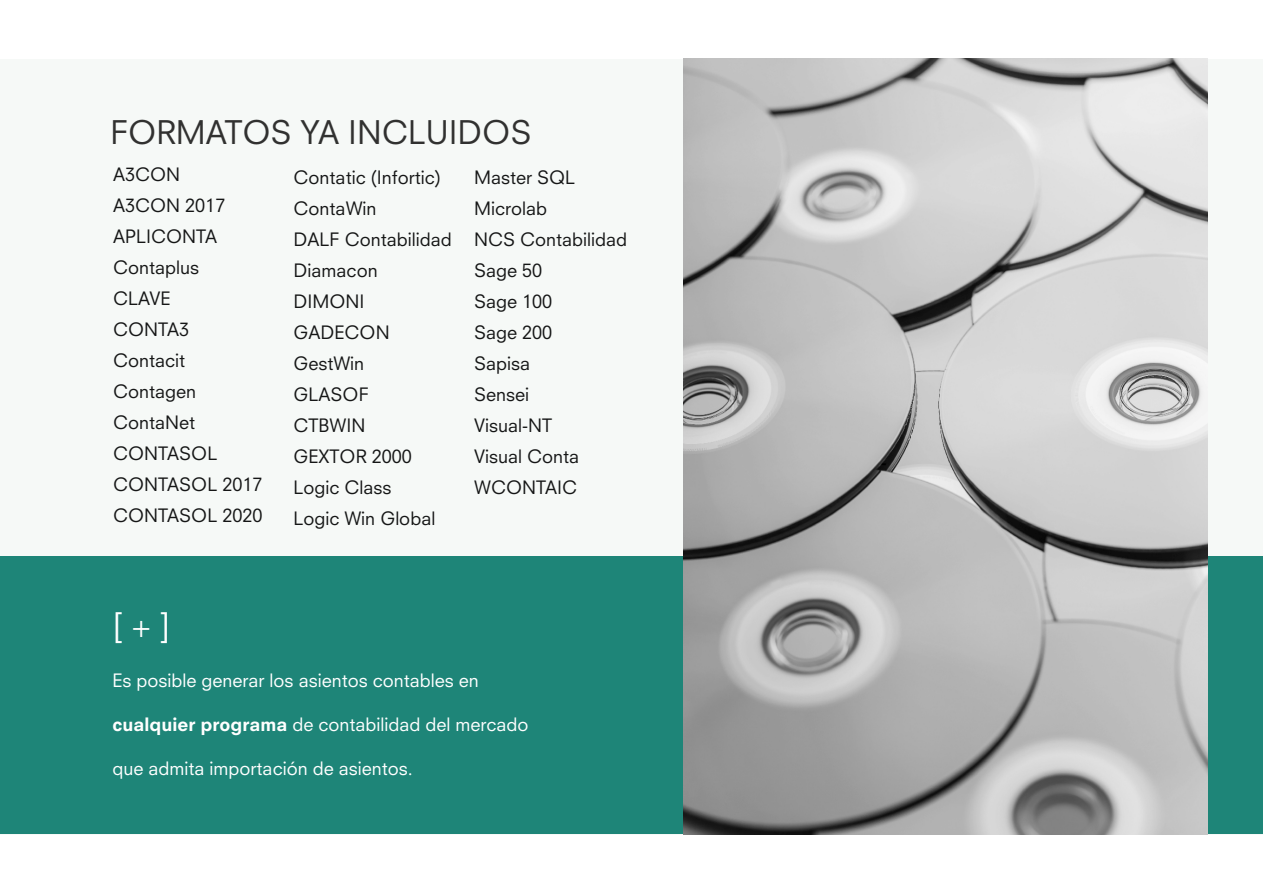
<style>
.page{position:relative;width:1263px;height:893px;background:#fff}
.page>*{position:absolute;margin:0;border:0;box-sizing:border-box;transform-origin:0 0}
.t1{font:31.8px "Neuzeit SLT Std";color:#313130}
.t2{font:31.8px "Neuzeit SLT Std";color:#fff}
.t3{font:18px/31px "Neuzeit SLT Std";color:#151616}
.t4{font:18px "Neuzeit SLT Std";color:#fff}
.s1{font-weight:800}
</style>
<div class="page">
<div style="left:0;top:59px;width:1263px;height:775px;background:#f6f9f7"></div>
<div style="left:0;top:557px;width:1263px;height:277px;background:#1e8578"></div>
<img style="left:683px;top:59px;width:524px;height:775px">
<h1 class="t1" style="left:111px;top:120px;width:423px">FORMATOS YA INCLUIDOS</h1>
<p class="t3" style="left:113px;top:161px;width:151px">A3CON<br>A3CON 2017<br>APLICONTA<br>Contaplus<br>CLAVE<br>CONTA3<br>Contacit<br>Contagen<br>ContaNet<br>CONTASOL<br>CONTASOL 2017<br>CONTASOL 2020</p>
<p class="t3" style="left:294px;top:164px;width:160px">Contatic (Infortic)<br>ContaWin<br>DALF Contabilidad<br>Diamacon<br>DIMONI<br>GADECON<br>GestWin<br>GLASOF<br>CTBWIN<br>GEXTOR 2000<br>Logic Class<br>Logic Win Global</p>
<p class="t3" style="left:474px;top:164px;width:155px">Master SQL<br>Microlab<br>NCS Contabilidad<br>Sage 50<br>Sage 100<br>Sage 200<br>Sapisa<br>Sensei<br>Visual-NT<br>Visual Conta<br>WCONTAIC</p>
<h1 class="t2" style="left:113px;top:613px;width:59px">[ + ]</h1>
<p class="t4" style="left:113px;top:673px;width:368px">Es posible generar los asientos contables en</p>
<p class="t4" style="left:113px;top:717px;width:418px"><span class="s1">cualquier programa</span> de contabilidad del mercado</p>
<p class="t4" style="left:113px;top:761px;width:302px">que admita importación de asientos.</p>
</div>
